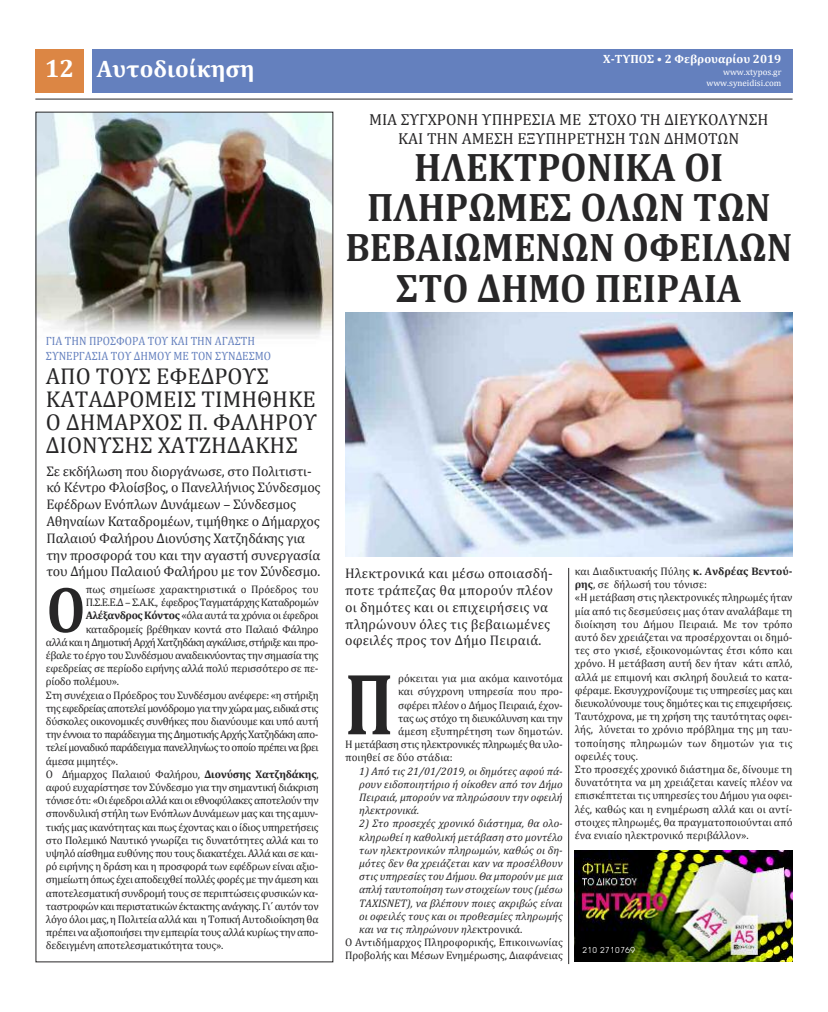
<style>
.page{position:relative;width:828px;height:1012px;background:#fff}
.page>*{position:absolute;margin:0;border:0;box-sizing:border-box;transform-origin:0 0}
.t1{font:700 87.8px "Cambria";color:#272627;scale:.79 1}
.t2{font:700 66px "Cambria";color:#272627;scale:.85 1}
.t3{font:700 40.1px/40.1px "Cambria";color:#272627;text-align:center;scale:.94 1}
.t4{font:700 24px "Cambria";color:#fff}
.t5{font:23px/23px "Cambria";color:#272627}
.t6{font:16px/19.2px "Cambria";color:#272627;text-align:center}
.t7{font:14px/16.8px "Cambria";letter-spacing:-.015em;color:#272627}
.t8{font:14px/16.8px "Cambria";letter-spacing:.015em;color:#272627}
.t9{font:12px/14.4px "Cambria";color:#6480be;scale:.92 1}
.t10{font:700 12px "Cambria";color:#fff}
.t11{font:11px "Cambria";letter-spacing:-.025em;color:#272627}
.t12{font:11px/13.2px "Cambria";color:#272627}
.t13{font:italic 11px/13.2px "Cambria";color:#272627;text-align:justify}
.t14{font:11px "Cambria";letter-spacing:-.05em;color:#272627}
.t15{font:11px "Cambria";letter-spacing:-.045em;color:#272627}
.t16{font:11px "Cambria";letter-spacing:-.005em;color:#272627}
.t17{font:9.2px "UB Front";color:#fff}
.t18{font:9px/10.8px "Cambria";color:#fff;text-align:right}
.s1{font-size:25px}
.s2{font-weight:700}
.s3{font-style:normal}
</style>
<div class="page">
<img style="left:37px;top:114px;width:294px;height:224px">
<div style="left:92px;top:50px;width:700px;height:43px;background:#6480be"></div>
<div style="left:35px;top:50px;width:49px;height:43px;background:#dc8644"></div>
<hr style="left:35px;top:99px;width:757px;height:1px;background:#272627">
<img style="left:345px;top:313px;width:447px;height:244px">
<hr style="left:568px;top:568px;width:1px;height:396px;background:#272627">
<img style="left:574px;top:851px;width:218px;height:111px">
<h3 class="t4" style="left:45px;top:54px;width:211px"><span class="s1">12</span> Αυτοδιοίκηση</h3>
<p class="t10" style="left:603px;top:52px;width:180px">Χ-ΤΥΠΟΣ • 2 Φεβρουαρίου 2019</p>
<p class="t18" style="left:706px;top:67px;width:77px">www.xtypos.gr www.syneidisi.com</p>
<h3 class="t6" style="left:369px;top:109px;width:401px">ΜΙΑ ΣΥΓΧΡΟΝΗ ΥΠΗΡΕΣΙΑ ΜΕ ΣΤΟΧΟ ΤΗ ΔΙΕΥΚΟΛΥΝΣΗ<br>ΚΑΙ ΤΗΝ ΑΜΕΣΗ ΕΞΥΠΗΡΕΤΗΣΗ ΤΩΝ ΔΗΜΟΤΩΝ</h3>
<p class="t9" style="left:46px;top:334px;width:246px">ΓΙΑ ΤΗΝ ΠΡΟΣΦΟΡΑ ΤΟΥ ΚΑΙ ΤΗΝ ΑΓΑΣΤΗ<br>ΣΥΝΕΡΓΑΣΙΑ ΤΟΥ ΔΗΜΟΥ ΜΕ ΤΟΝ ΣΥΝΔΕΣΜΟ</p>
<h3 class="t5" style="left:46px;top:364px;width:273px">ΑΠΟ ΤΟΥΣ ΕΦΕΔΡΟΥΣ<br>ΚΑΤΑΔΡΟΜΕΙΣ ΤΙΜΗΘΗΚΕ<br>Ο ΔΗΜΑΡΧΟΣ Π. ΦΑΛΗΡΟΥ<br>ΔΙΟΝΥΣΗΣ ΧΑΤΖΗΔΑΚΗΣ</h3>
<p class="t7" style="left:46px;top:462px;width:276px">Σε εκδήλωση που διοργάνωσε, στο Πολιτιστι&shy;κό Κέντρο Φλοίσβος, ο Πανελλήνιος Σύνδεσμος Εφέδρων Ενόπλων Δυνάμεων – Σύνδεσμος Αθηναίων Καταδρομέων, τιμήθηκε ο Δήμαρχος Παλαιού Φαλήρου Διονύσης Χατζηδάκης για την προσφορά του και την αγαστή συνεργασία του Δήμου Παλαιού Φαλήρου με τον Σύνδεσμο.</p>
<p class="t16" style="left:86px;top:582px;width:234px">πως σημείωσε χαρακτηριστικά ο Πρόεδρος του</p>
<p class="t11" style="left:86px;top:596px;width:234px">Π.Σ.Ε.Ε.Δ – Σ.Α.Κ., έφεδρος Ταγματάρχης Καταδρομών</p>
<p class="t11" style="left:86px;top:609px;width:234px"><span class="s2">Αλέξανδρος Κόντος</span> «όλα αυτά τα χρόνια οι έφεδροι</p>
<p class="t11" style="left:86px;top:622px;width:234px">καταδρομείς βρέθηκαν κοντά στο Παλαιό Φάληρο</p>
<p class="t14" style="left:46px;top:635px;width:274px">αλλά και η Δημοτική Αρχή Χατζηδάκη αγκάλισε, στήριξε και προ-</p>
<p class="t11" style="left:46px;top:648px;width:274px">έβαλε το έργο του Συνδέσμου αναδεικνύοντας την σημασία της</p>
<p class="t11" style="left:46px;top:662px;width:274px">εφεδρείας σε περίοδο ειρήνης αλλά πολύ περισσότερο σε πε-</p>
<p class="t11" style="left:46px;top:675px;width:75px">ρίοδο πολέμου».</p>
<p class="t11" style="left:46px;top:688px;width:274px">Στη συνέχεια ο Πρόεδρος του Συνδέσμου ανέφερε: «η στήριξη</p>
<p class="t14" style="left:46px;top:701px;width:274px">της εφεδρείας αποτελεί μονόδρομο για την χώρα μας, ειδικά στις</p>
<p class="t11" style="left:46px;top:714px;width:274px">δύσκολες οικονομικές συνθήκες που διανύουμε και υπό αυτή</p>
<p class="t15" style="left:46px;top:728px;width:274px">την έννοια το παράδειγμα της Δημοτικής Αρχής Χατζηδάκη απο-</p>
<p class="t14" style="left:46px;top:741px;width:274px">τελεί μοναδικό παράδειγμα πανελληνίως το οποίο πρέπει να βρει</p>
<p class="t11" style="left:46px;top:754px;width:73px">άμεσα μιμητές».</p>
<p class="t11" style="left:46px;top:767px;width:274px">Ο Δήμαρχος Παλαιού Φαλήρου, <span class="s2">Διονύσης Χατζηδάκης</span>,</p>
<p class="t11" style="left:46px;top:780px;width:274px">αφού ευχαρίστησε τον Σύνδεσμο για την σημαντική διάκριση</p>
<p class="t11" style="left:46px;top:794px;width:274px">τόνισε ότι: «Οι έφεδροι αλλά και οι εθνοφύλακες αποτελούν την</p>
<p class="t11" style="left:46px;top:807px;width:274px">σπονδυλική στήλη των Ενόπλων Δυνάμεων μας και της αμυν-</p>
<p class="t11" style="left:46px;top:820px;width:274px">τικής μας ικανότητας και πως έχοντας και ο ίδιος υπηρετήσεις</p>
<p class="t11" style="left:46px;top:833px;width:274px">στο Πολεμικό Ναυτικό γνωρίζει τις δυνατότητες αλλά και το</p>
<p class="t11" style="left:46px;top:846px;width:274px">υψηλό αίσθημα ευθύνης που τους διακατέχει. Αλλά και σε και-</p>
<p class="t11" style="left:46px;top:860px;width:274px">ρό ειρήνης η δράση και η προσφορά των εφέδρων είναι αξιο-</p>
<p class="t11" style="left:46px;top:873px;width:274px">σημείωτη όπως έχει αποδειχθεί πολλές φορές με την άμεση και</p>
<p class="t11" style="left:46px;top:886px;width:274px">αποτελεσματική συνδρομή τους σε περιπτώσεις φυσικών κα-</p>
<p class="t11" style="left:46px;top:899px;width:274px">ταστροφών και περιστατικών έκτακτης ανάγκης. Γι΄ αυτόν τον</p>
<p class="t11" style="left:46px;top:912px;width:274px">λόγο όλοι μας, η Πολιτεία αλλά και η Τοπική Αυτοδιοίκηση θα</p>
<p class="t11" style="left:46px;top:926px;width:274px">πρέπει να αξιοποιήσει την εμπειρία τους αλλά κυρίως την απο-</p>
<p class="t11" style="left:46px;top:939px;width:179px">δεδειγμένη αποτελεσματικότητα τους».</p>
<h2 class="t2" style="left:47px;top:570px;width:47px">O</h2>
<h3 class="t3" style="left:345px;top:147px;width:477px">ΗΛΕΚΤΡΟΝΙΚΑ ΟΙ<br>ΠΛΗΡΩΜΕΣ ΟΛΩΝ ΤΩΝ<br>ΒΕΒΑΙΩΜΕΝΩΝ ΟΦΕΙΛΩΝ<br>ΣΤΟ ΔΗΜΟ ΠΕΙΡΑΙΑ</h3>
<p class="t8" style="left:345px;top:565px;width:209px">Ηλεκτρονικά και μέσω οποιασδή&shy;ποτε τράπεζας θα μπορούν πλέον οι δημότες και οι επιχειρήσεις να πληρώνουν όλες τις βεβαιωμένες οφειλές προς τον Δήμο Πειραιά.</p>
<p class="t12" style="left:398px;top:672px;width:166px">ρόκειται για μια ακόμα καινοτόμα</p>
<p class="t12" style="left:398px;top:685px;width:166px">και σύγχρονη υπηρεσία που προ-</p>
<p class="t11" style="left:398px;top:698px;width:166px">σφέρει πλέον ο Δήμος Πειραιά, έχον-</p>
<p class="t11" style="left:398px;top:711px;width:166px">τας ως στόχο τη διευκόλυνση και την</p>
<p class="t12" style="left:398px;top:724px;width:166px">άμεση εξυπηρέτηση των δημοτών.</p>
<p class="t11" style="left:345px;top:738px;width:219px">Η μετάβαση στις ηλεκτρονικές πληρωμές θα υλο-</p>
<p class="t12" style="left:345px;top:751px;width:109px">ποιηθεί σε δύο στάδια:</p>
<p class="t13" style="left:359px;top:764px;width:205px">1) Από τις 21/01/2019, οι δημότες αφού πά&shy;ρουν ειδοποιητήριο ή οίκοθεν από τον Δήμο Πειραιά, μπορούν να πληρώσουν την οφειλή ηλεκτρονικά.</p>
<p class="t13" style="left:359px;top:817px;width:205px">2) Στο προσεχές χρονικό διάστημα, θα ολο-</p>
<p class="t13" style="left:359px;top:830px;width:205px">κληρωθεί η καθολική μετάβαση στο μοντέλο</p>
<p class="t13" style="left:359px;top:843px;width:205px">των ηλεκτρονικών πληρωμών, καθώς οι δη-</p>
<p class="t13" style="left:359px;top:856px;width:205px">μότες δεν θα χρειάζεται καν να προσέλθουν</p>
<p class="t13" style="left:359px;top:870px;width:205px">στις υπηρεσίες του Δήμου. Θα μπορούν με μια</p>
<p class="t13" style="left:359px;top:883px;width:205px">απλή ταυτοποίηση των στοιχείων τους (μέσω</p>
<p class="t13" style="left:359px;top:896px;width:205px">TAXISNET), να βλέπουν ποιες ακριβώς είναι</p>
<p class="t13" style="left:359px;top:909px;width:205px">οι οφειλές τους και οι προθεσμίες πληρωμής</p>
<p class="t13" style="left:359px;top:922px;width:165px">και να τις πληρώνουν ηλε<span class="s3">κτρονικά.</span></p>
<p class="t12" style="left:345px;top:936px;width:219px">Ο Αντιδήμαρχος Πληροφορικής, Επικοινωνίας</p>
<p class="t11" style="left:345px;top:949px;width:219px">Προβολής και Μέσων Ενημέρωσης, Διαφάνειας</p>
<h1 class="t1" style="left:345px;top:651px;width:63px">Π</h1>
<p class="t12" style="left:575px;top:564px;width:219px">και Διαδικτυακής Πύλης <span class="s2">κ. Ανδρέας Βεντού&shy;ρης</span>, σε δήλωσή του τόνισε:<br>«Η μετάβαση στις ηλεκτρονικές πληρωμές ήταν μία από τις δεσμεύσεις μας όταν αναλάβαμε τη διοίκηση του Δήμου Πειραιά. Με τον τρόπο αυτό δεν χρειάζεται να προσέρχονται οι δημό&shy;τες στο γκισέ, εξοικονομώντας έτσι κόπο και χρόνο. Η μετάβαση αυτή δεν ήταν κάτι απλό, αλλά με επιμονή και σκληρή δουλειά το κατα&shy;φέραμε. Εκσυγχρονίζουμε τις υπηρεσίες μας και διευκολύνουμε τους δημότες και τις επιχειρήσεις.<br>Ταυτόχρονα, με τη χρήση της ταυτότητας οφει&shy;λής, λύνεται το χρόνιο πρόβλημα της μη ταυ&shy;τοποίησης πληρωμών των δημοτών για τις οφειλές τους.<br>Στο προσεχές χρονικό διάστημα δε, δίνουμε τη δυνατότητα να μη χρειάζεται κανείς πλέον να επισκέπτεται τις υπηρεσίες του Δήμου για οφει&shy;λές, καθώς και η ενημέρωση αλλά και οι αντί&shy;στοιχες πληρωμές, θα πραγματοποιούνται από ένα ενιαίο ηλεκτρονικό περιβάλλον».</p>
<p class="t17" style="left:582px;top:945px;width:55px">210 2710769</p>
</div>
